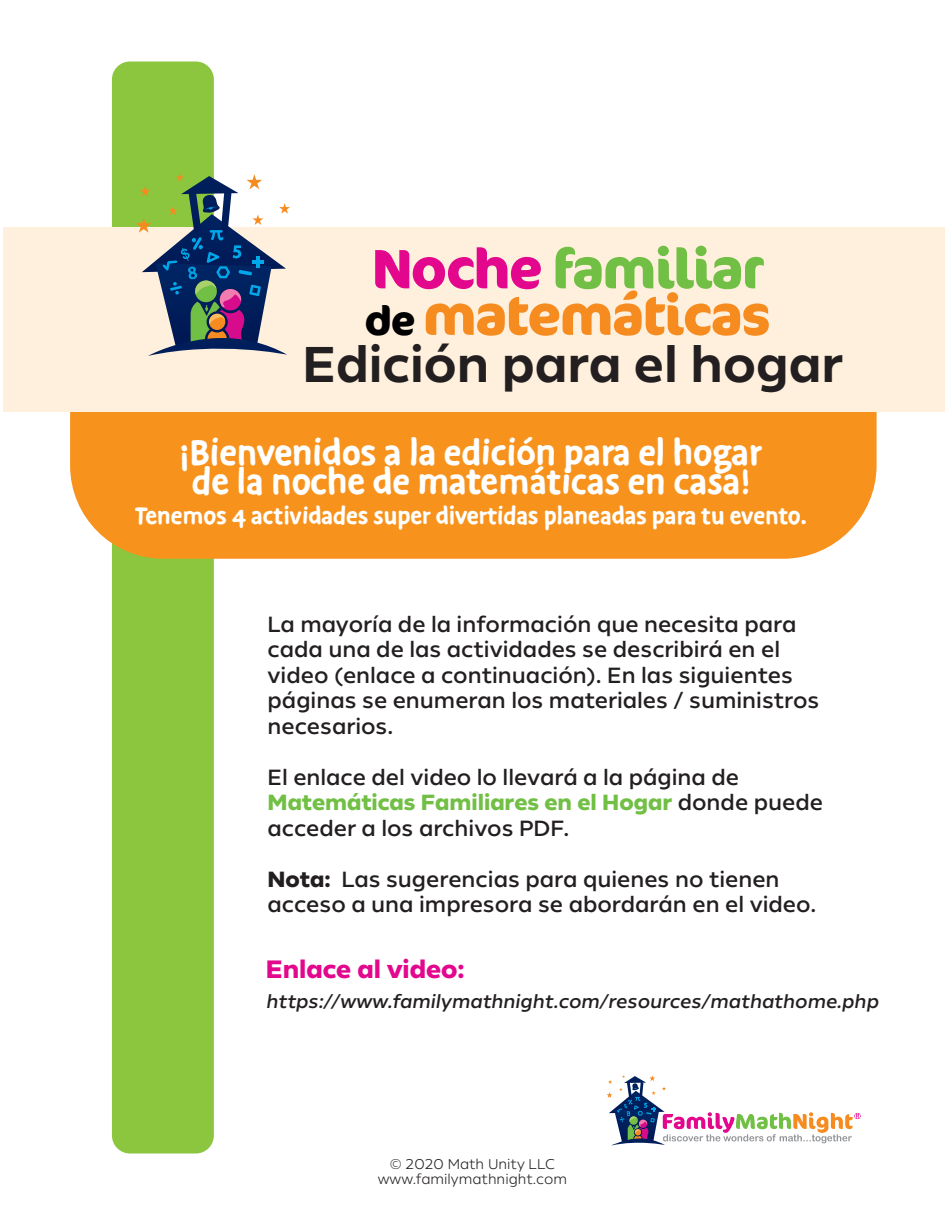
<style>
.page{position:relative;width:945px;height:1215px;background:#fff}
.page>*{position:absolute;margin:0;border:0;box-sizing:border-box;transform-origin:0 0}
.t1{font:700 55.5px/46.5px "Cocon";letter-spacing:-.03em;color:#f68b1f}
.t2{font:700 48px "Helios Antique";color:#231f20}
.t3{font:700 40.5px/28.5px "Duper Pro";color:#fff}
.t4{font:700 27px "Duper Pro";color:#fff}
.t5{font:900 24px "Helios Antique";color:#e2078c}
.t6{font:600 21px/25.5px "Helios Antique";color:#231f20}
.t7{font:italic 600 18px "Helios Antique";color:#231f20}
.t8{font:13.5px/15px "Helios Antique";color:#231f20;text-align:center}
.s1{color:#e2078c}
.s2{color:#71bf44}
.s3{font-size:40.5px;color:#000}
.s4{font-weight:900;color:#71bf44}
.s5{font-weight:900}
</style>
<div class="page">
<div style="left:112px;top:62px;width:102px;height:1092px;background:#8bc63e;border-radius:18px"></div>
<div style="left:70px;top:411px;width:807px;height:148px;background:#f7931d"></div>
<div style="left:3px;top:227px;width:942px;height:184px;background:#fef0dd"></div>
<svg style="left:136px;top:174px;width:154px;height:182px"></svg>
<svg style="left:607px;top:1075px;width:254px;height:71px"></svg>
<h1 class="t1" style="left:365px;top:247px;width:408px"><span class="s1">Noche</span> <span class="s2">familiar </span><span class="s3">de</span> matemáticas</h1>
<h2 class="t2" style="left:303px;top:334px;width:542px">Edición para el hogar</h2>
<h3 class="t3" style="left:180px;top:440px;width:583px">¡Bienvenidos a la edición para el hogar de la noche de matemáticas en casa!</h3>
<p class="t4" style="left:135px;top:500px;width:673px">Tenemos 4 actividades super divertidas planeadas para tu evento.</p>
<p class="t6" style="left:268px;top:611px;width:553px">La mayoría de la información que necesita para cada una de las actividades se describirá en el video (enlace a continuación). En las siguientes páginas se enumeran los materiales / suministros necesarios.</p>
<p class="t6" style="left:268px;top:764px;width:557px">El enlace del video lo llevará a la página de<br><span class="s4">Matemáticas Familiares en el Hogar</span> donde puede acceder a los archivos PDF.</p>
<p class="t6" style="left:268px;top:866px;width:550px"><span class="s5">Nota:</span> Las sugerencias para quienes no tienen acceso a una impresora se abordarán en el video.</p>
<p class="t5" style="left:266px;top:953px;width:200px">Enlace al video:</p>
<p class="t7" style="left:266px;top:990px;width:614px">https://www.familymathnight.com/resources/mathathome.php</p>
<p class="t8" style="left:378px;top:1157px;width:191px">© 2020 Math Unity LLC www.familymathnight.com</p>
</div>
